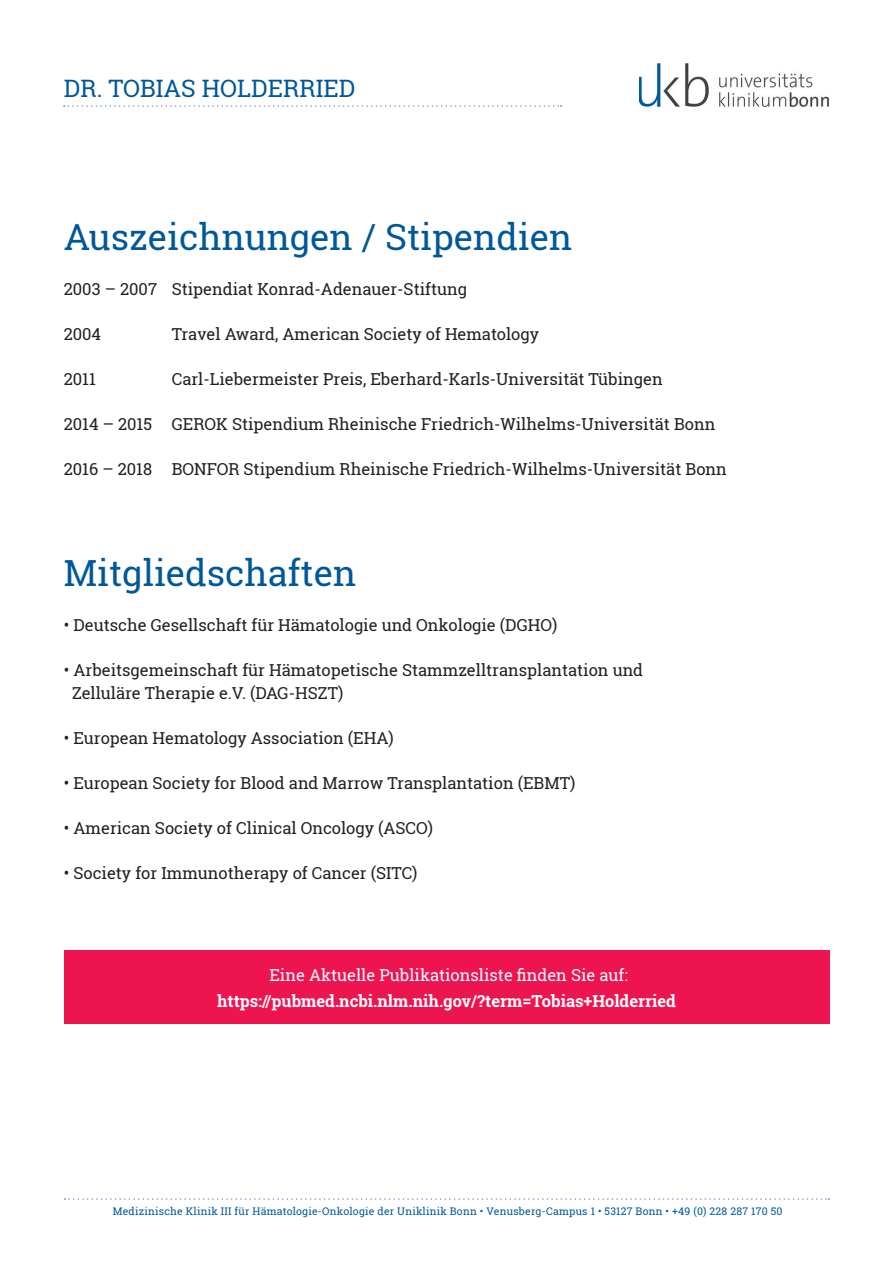
<style>
.page{position:relative;width:893px;height:1263px;background:#fff}
.page>*{position:absolute;margin:0;border:0;box-sizing:border-box;transform-origin:0 0}
.t1{font:36px "Roboto Slab";color:#015899}
.t2{font:24px "Roboto Slab";color:#015899}
.t3{font:16.5px/22.5px "Roboto Slab";color:#231f20}
.t4{font:700 16.5px "Roboto Slab";color:#fff}
.t5{font:16.5px "Roboto Slab";color:#fff}
.t6{font:10.5px "Roboto Slab";letter-spacing:.02em;color:#015899}
</style>
<div class="page">
<div style="left:64px;top:950px;width:765px;height:74px;background:#ed1450"></div>
<svg style="left:65px;top:1198px;width:764px;height:2px"></svg>
<img style="left:639px;top:64px;width:190px;height:43px">
<svg style="left:64px;top:105px;width:498px;height:2px"></svg>
<h2 class="t2" style="left:64px;top:72px;width:293px">DR. TOBIAS HOLDERRIED</h2>
<h1 class="t1" style="left:64px;top:213px;width:510px">Auszeichnungen / Stipendien</h1>
<p class="t3" style="left:64px;top:278px;width:405px">2003 – 2007 Stipendiat Konrad-Adenauer-Stiftung</p>
<p class="t3" style="left:64px;top:323px;width:39px">2004</p>
<p class="t3" style="left:172px;top:323px;width:369px">Travel Award, American Society of Hematology</p>
<p class="t3" style="left:64px;top:368px;width:34px">2011</p>
<p class="t3" style="left:172px;top:368px;width:492px">Carl-Liebermeister Preis, Eberhard-Karls-Universität Tübingen</p>
<p class="t3" style="left:64px;top:413px;width:653px">2014 – 2015 GEROK Stipendium Rheinische Friedrich-Wilhelms-Universität Bonn</p>
<p class="t3" style="left:64px;top:458px;width:664px">2016 – 2018 BONFOR Stipendium Rheinische Friedrich-Wilhelms-Universität Bonn</p>
<h1 class="t1" style="left:64px;top:548px;width:294px">Mitgliedschaften</h1>
<p class="t3" style="left:64px;top:613px;width:495px">• Deutsche Gesellschaft für Hämatologie und Onkologie (DGHO)</p>
<p class="t3" style="left:72px;top:658px;width:573px;text-indent:-8px">• Arbeitsgemeinschaft für Hämatopetische Stammzelltransplantation und<br>Zelluläre Therapie e.V. (DAG-HSZT)</p>
<p class="t3" style="left:64px;top:726px;width:331px">• European Hematology Association (EHA)</p>
<p class="t3" style="left:64px;top:771px;width:513px">• European Society for Blood and Marrow Transplantation (EBMT)</p>
<p class="t3" style="left:64px;top:816px;width:371px">• American Society of Clinical Oncology (ASCO)</p>
<p class="t3" style="left:64px;top:861px;width:355px">• Society for Immunotherapy of Cancer (SITC)</p>
<p class="t5" style="left:269px;top:964px;width:360px">Eine Aktuelle Publikationsliste finden Sie auf:</p>
<p class="t4" style="left:217px;top:989px;width:460px">https://pubmed.ncbi.nlm.nih.gov/?term=Tobias+Holderried</p>
<p class="t6" style="left:113px;top:1204px;width:671px">Medizinische Klinik III für Hämatologie-Onkologie der Uniklinik Bonn • Venusberg-Campus 1 • 53127 Bonn • +49 (0) 228 287 170 50</p>
</div>
